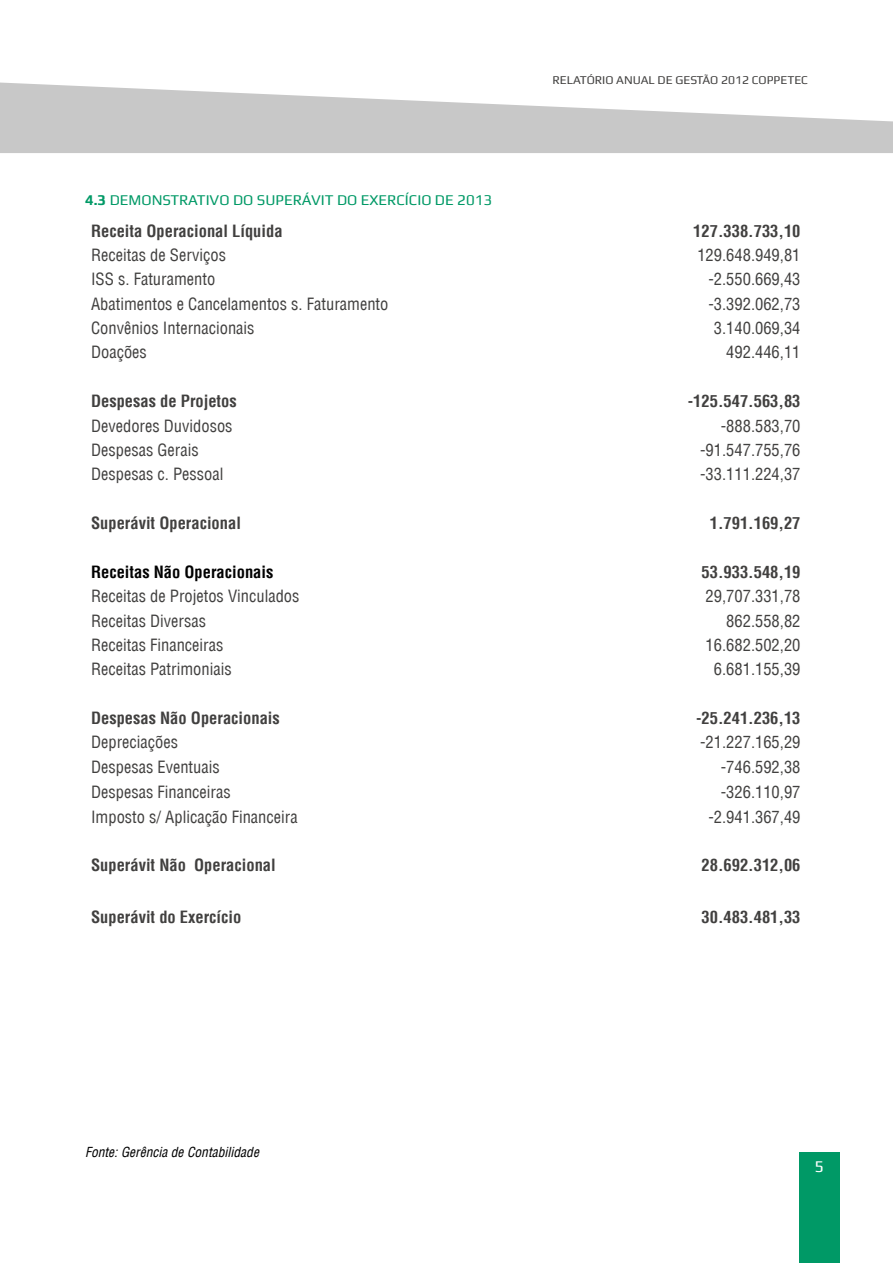
<style>
.page{position:relative;width:893px;height:1263px;background:#fff}
.page>*{position:absolute;margin:0;border:0;box-sizing:border-box;transform-origin:0 0}
.t1{font:condensed 16.5px "Helvetica LT";color:#41403f}
.t2{font:700 condensed 16.5px "Helvetica LT";color:#41403f}
.t3{font:700 condensed 16.5px "Helvetica LT";color:#000}
.t4{font:16.5px "Play";color:#fff}
.t5{font:15px "Play";color:#096}
.t6{font:italic condensed 13.5px "Helvetica LT";color:#000}
.t7{font:12px "Play";color:#41403f}
.s1{font-weight:700}
</style>
<div class="page">
<div style="left:799px;top:1152px;width:41px;height:111px;background:#096"></div>
<svg style="left:0;top:82px;width:893px;height:71px;fill:#c8c8c8"></svg>
<p class="t7" style="left:552px;top:72px;width:257px">RELATÓRIO ANUAL DE GESTÃO 2012 COPPETEC</p>
<p class="t5" style="left:85px;top:191px;width:409px"><span class="s1">4.3</span> DEMONSTRATIVO DO SUPERÁVIT DO EXERCÍCIO DE 2013</p>
<p class="t2" style="left:91px;top:220px;width:193px">Receita Operacional Líquida</p>
<p class="t2" style="left:693px;top:220px;width:109px">127.338.733,10</p>
<p class="t1" style="left:91px;top:245px;width:136px">Receitas de Serviços</p>
<p class="t1" style="left:697px;top:245px;width:105px">129.648.949,81</p>
<p class="t1" style="left:91px;top:269px;width:126px">ISS s. Faturamento</p>
<p class="t1" style="left:708px;top:269px;width:94px">-2.550.669,43</p>
<p class="t1" style="left:91px;top:293px;width:299px">Abatimentos e Cancelamentos s. Faturamento</p>
<p class="t1" style="left:708px;top:293px;width:94px">-3.392.062,73</p>
<p class="t1" style="left:91px;top:318px;width:165px">Convênios Internacionais</p>
<p class="t1" style="left:714px;top:318px;width:88px">3.140.069,34</p>
<p class="t1" style="left:91px;top:342px;width:57px">Doações</p>
<p class="t1" style="left:726px;top:342px;width:76px">492.446,11</p>
<p class="t2" style="left:91px;top:391px;width:147px">Despesas de Projetos</p>
<p class="t2" style="left:688px;top:391px;width:114px">-125.547.563,83</p>
<p class="t1" style="left:91px;top:415px;width:143px">Devedores Duvidosos</p>
<p class="t1" style="left:721px;top:415px;width:81px">-888.583,70</p>
<p class="t1" style="left:91px;top:440px;width:109px">Despesas Gerais</p>
<p class="t1" style="left:700px;top:440px;width:102px">-91.547.755,76</p>
<p class="t1" style="left:91px;top:464px;width:134px">Despesas c. Pessoal</p>
<p class="t1" style="left:700px;top:464px;width:102px">-33.111.224,37</p>
<p class="t2" style="left:91px;top:513px;width:151px">Superávit Operacional</p>
<p class="t2" style="left:710px;top:513px;width:92px">1.791.169,27</p>
<p class="t3" style="left:91px;top:561px;width:184px">Receitas Não Operacionais</p>
<p class="t2" style="left:701px;top:561px;width:100px">53.933.548,19</p>
<p class="t1" style="left:91px;top:586px;width:210px">Receitas de Projetos Vinculados</p>
<p class="t1" style="left:706px;top:586px;width:96px">29,707.331,78</p>
<p class="t1" style="left:91px;top:610px;width:116px">Receitas Diversas</p>
<p class="t1" style="left:726px;top:610px;width:76px">862.558,82</p>
<p class="t1" style="left:91px;top:635px;width:134px">Receitas Financeiras</p>
<p class="t1" style="left:706px;top:635px;width:96px">16.682.502,20</p>
<p class="t1" style="left:91px;top:659px;width:142px">Receitas Patrimoniais</p>
<p class="t1" style="left:714px;top:659px;width:88px">6.681.155,39</p>
<p class="t2" style="left:91px;top:708px;width:190px">Despesas Não Operacionais</p>
<p class="t2" style="left:696px;top:708px;width:106px">-25.241.236,13</p>
<p class="t1" style="left:91px;top:732px;width:89px">Depreciações</p>
<p class="t1" style="left:700px;top:732px;width:102px">-21.227.165,29</p>
<p class="t1" style="left:91px;top:756px;width:130px">Despesas Eventuais</p>
<p class="t1" style="left:721px;top:756px;width:81px">-746.592,38</p>
<p class="t1" style="left:91px;top:782px;width:141px">Despesas Financeiras</p>
<p class="t1" style="left:721px;top:782px;width:81px">-326.110,97</p>
<p class="t1" style="left:91px;top:806px;width:208px">Imposto s/ Aplicação Financeira</p>
<p class="t1" style="left:708px;top:806px;width:94px">-2.941.367,49</p>
<p class="t2" style="left:91px;top:855px;width:186px">Superávit Não Operacional</p>
<p class="t2" style="left:701px;top:855px;width:100px">28.692.312,06</p>
<p class="t2" style="left:91px;top:907px;width:152px">Superávit do Exercício</p>
<p class="t2" style="left:701px;top:907px;width:100px">30.483.481,33</p>
<p class="t6" style="left:85px;top:1143px;width:175px">Fonte: Gerência de Contabilidade</p>
<p class="t4" style="left:815px;top:1157px;width:11px">5</p>
</div>
